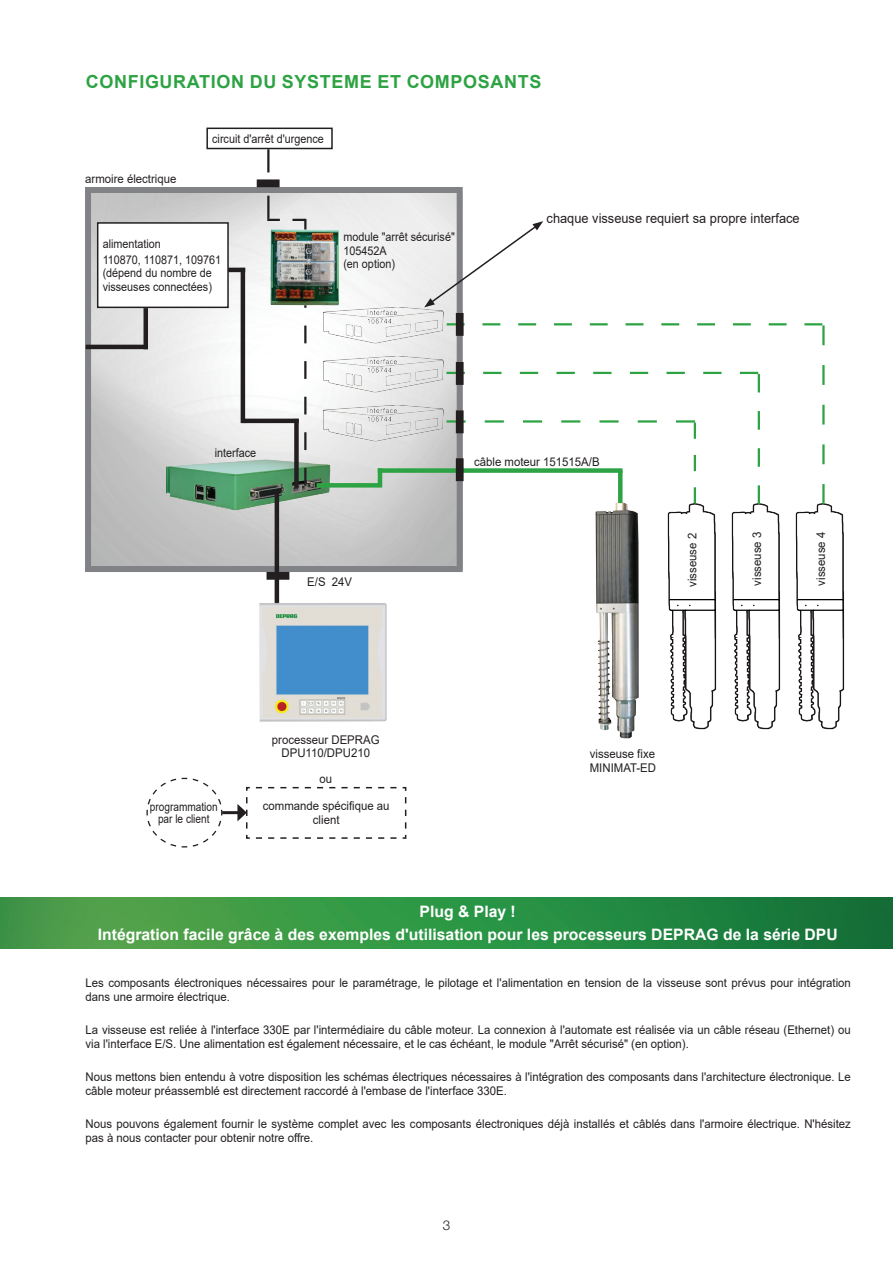
<style>
.page{position:relative;width:893px;height:1263px;background:#fff}
.page>*{position:absolute;margin:0;border:0;box-sizing:border-box;transform-origin:0 0}
.t1{font:700 18px "Arial";letter-spacing:.035em;color:#2da343}
.t2{font:700 15.75px/23.1px "Arial";color:#fff;text-align:center}
.t3{font:13.5px "Arial";color:#231f20;scale:.95 1}
.t4{font:300 13.5px "Helvetica Neue LT Std";color:#231f20}
.t5{font:12px/14.2px "Arial";color:#231f20;scale:.95 1}
.t6{font:12px/13.5px "Arial";color:#231f20;scale:.9 1}
.t7{font:12px/12.8px "Arial";color:#231f20;text-align:center;scale:.84 1}
</style>
<div class="page">
<img style="left:0;top:897px;width:893px;height:51px">
<img style="left:92px;top:194px;width:364px;height:371px">
<img style="left:795px;top:503px;width:50px;height:227px">
<img style="left:731px;top:504px;width:50px;height:226px">
<img style="left:667px;top:504px;width:50px;height:226px">
<img style="left:595px;top:504px;width:44px;height:235px">
<div style="left:85px;top:187px;width:378px;height:385px;border:6px solid #808285"></div>
<div style="left:98px;top:223px;width:130px;height:84px;background:#fff"></div>
<div style="left:97px;top:222px;width:132px;height:86px;border:2px solid #231f20"></div>
<div style="left:206px;top:128px;width:127px;height:21px;border:2px solid #231f20"></div>
<hr style="left:86px;top:345px;width:62px;height:4px;background:#231f20">
<hr style="left:244px;top:419px;width:55px;height:4px;background:#231f20">
<hr style="left:228px;top:268px;width:17px;height:4px;background:#231f20">
<hr style="left:144px;top:308px;width:4px;height:41px;background:#231f20">
<svg style="left:446px;top:323px;width:379px;height:181px"></svg>
<div style="left:618px;top:471px;width:5px;height:32px;background:#2da343"></div>
<div style="left:378px;top:468px;width:244px;height:5px;background:#2da343"></div>
<img style="left:166px;top:456px;width:169px;height:57px">
<div style="left:294px;top:419px;width:5px;height:69px;background:#231f20"></div>
<hr style="left:241px;top:268px;width:4px;height:155px;background:#231f20">
<div style="left:317px;top:483px;width:61px;height:5px;background:#2da343"></div>
<hr style="left:378px;top:468px;width:4px;height:20px;background:#2da343">
<div style="left:257px;top:180px;width:22px;height:6px;background:#231f20"></div>
<div style="left:257px;top:179px;width:23px;height:8px;border:2px solid #231f20"></div>
<svg style="left:267px;top:149px;width:39px;height:337px"></svg>
<svg style="left:424px;top:221px;width:119px;height:86px"></svg>
<img style="left:267px;top:223px;width:76px;height:86px">
<svg style="left:146px;top:777px;width:77px;height:71px"></svg>
<hr style="left:222px;top:811px;width:18px;height:3px;background:#231f20">
<img style="left:323px;top:405px;width:121px;height:38px">
<img style="left:323px;top:356px;width:121px;height:38px">
<img style="left:323px;top:307px;width:121px;height:38px">
<div style="left:267px;top:573px;width:22px;height:6px;background:#231f20"></div>
<div style="left:267px;top:572px;width:22px;height:8px;border:2px solid #231f20"></div>
<hr style="left:275px;top:493px;width:4px;height:152px;background:#231f20">
<div style="left:457px;top:459px;width:6px;height:21px;background:#231f20"></div>
<div style="left:456px;top:458px;width:8px;height:23px;border:2px solid #231f20"></div>
<div style="left:457px;top:411px;width:6px;height:21px;background:#231f20"></div>
<div style="left:456px;top:410px;width:8px;height:23px;border:2px solid #231f20"></div>
<div style="left:457px;top:363px;width:6px;height:21px;background:#231f20"></div>
<div style="left:456px;top:362px;width:8px;height:23px;border:2px solid #231f20"></div>
<div style="left:457px;top:314px;width:6px;height:21px;background:#231f20"></div>
<div style="left:456px;top:313px;width:8px;height:23px;border:2px solid #231f20"></div>
<svg style="left:237px;top:786px;width:170px;height:53px"></svg>
<img style="left:259px;top:602px;width:127px;height:120px">
<h1 class="t1" style="left:86px;top:69px;width:457px">CONFIGURATION DU SYSTEME ET COMPOSANTS</h1>
<p class="t5" style="left:85px;top:172px;width:98px">armoire électrique</p>
<p class="t6" style="left:212px;top:132px;width:125px">circuit d'arrêt d'urgence</p>
<p class="t6" style="left:103px;top:236px;width:133px;line-height:15.6px">alimentation<br>110870, 110871, 109761</p>
<p class="t6" style="left:103px;top:266px;width:123px">(dépend du nombre de visseuses connectées)</p>
<p class="t6" style="left:343px;top:230px;width:125px">module "arrêt sécurisé"<br>105452A<br>(en option)</p>
<p class="t3" style="left:547px;top:209px;width:268px">chaque visseuse requiert sa propre interface</p>
<p class="t6" style="left:215px;top:446px;width:48px">interface</p>
<p class="t5" style="left:307px;top:575px;width:49px">E/S 24V</p>
<p class="t5" style="left:272px;top:733px;width:115px;line-height:13.5px;text-align:center">processeur DEPRAG<br>DPU110/DPU210</p>
<p class="t5" style="left:319px;top:772px;width:15px">ou</p>
<p class="t7" style="left:150px;top:800px;width:82px">programmation par le client</p>
<p class="t5" style="left:263px;top:799px;width:135px;line-height:13.5px;text-align:center">commande spécifique au client</p>
<p class="t5" style="left:474px;top:454px;width:134px">câble moteur 151515A/B</p>
<p class="t5" style="left:685px;top:587px;width:58px;rotate:-90deg">visseuse 2</p>
<p class="t5" style="left:750px;top:585px;width:58px;rotate:-90deg">visseuse 3</p>
<p class="t5" style="left:814px;top:585px;width:58px;rotate:-90deg">visseuse 4</p>
<p class="t5" style="left:590px;top:747px;width:71px;line-height:13.5px">visseuse fixe<br>MINIMAT-ED</p>
<h2 class="t2" style="left:98px;top:900px;width:741px">Plug &amp; Play !<br>Intégration facile grâce à des exemples d'utilisation pour les processeurs DEPRAG de la série DPU</h2>
<p class="t5" style="left:86px;top:975px;width:807px">Les composants électroniques nécessaires pour le paramétrage, le pilotage et l'alimentation en tension de la visseuse sont prévus pour intégration dans une armoire électrique.</p>
<p class="t5" style="left:86px;top:1022px;width:807px">La visseuse est reliée à l'interface 330E par l'intermédiaire du câble moteur. La connexion à l'automate est réalisée via un câble réseau (Ethernet) ou via l'interface E/S. Une alimentation est également nécessaire, et le cas échéant, le module "Arrêt sécurisé" (en option).</p>
<p class="t5" style="left:86px;top:1069px;width:807px">Nous mettons bien entendu à votre disposition les schémas électriques nécessaires à l'intégration des composants dans l'architecture électronique. Le câble moteur préassemblé est directement raccordé à l'embase de l'interface 330E.</p>
<p class="t5" style="left:86px;top:1116px;width:807px">Nous pouvons également fournir le système complet avec les composants électroniques déjà installés et câblés dans l'armoire électrique. N'hésitez pas à nous contacter pour obtenir notre offre.</p>
<p class="t4" style="left:443px;top:1217px;width:9px">3</p>
</div>
